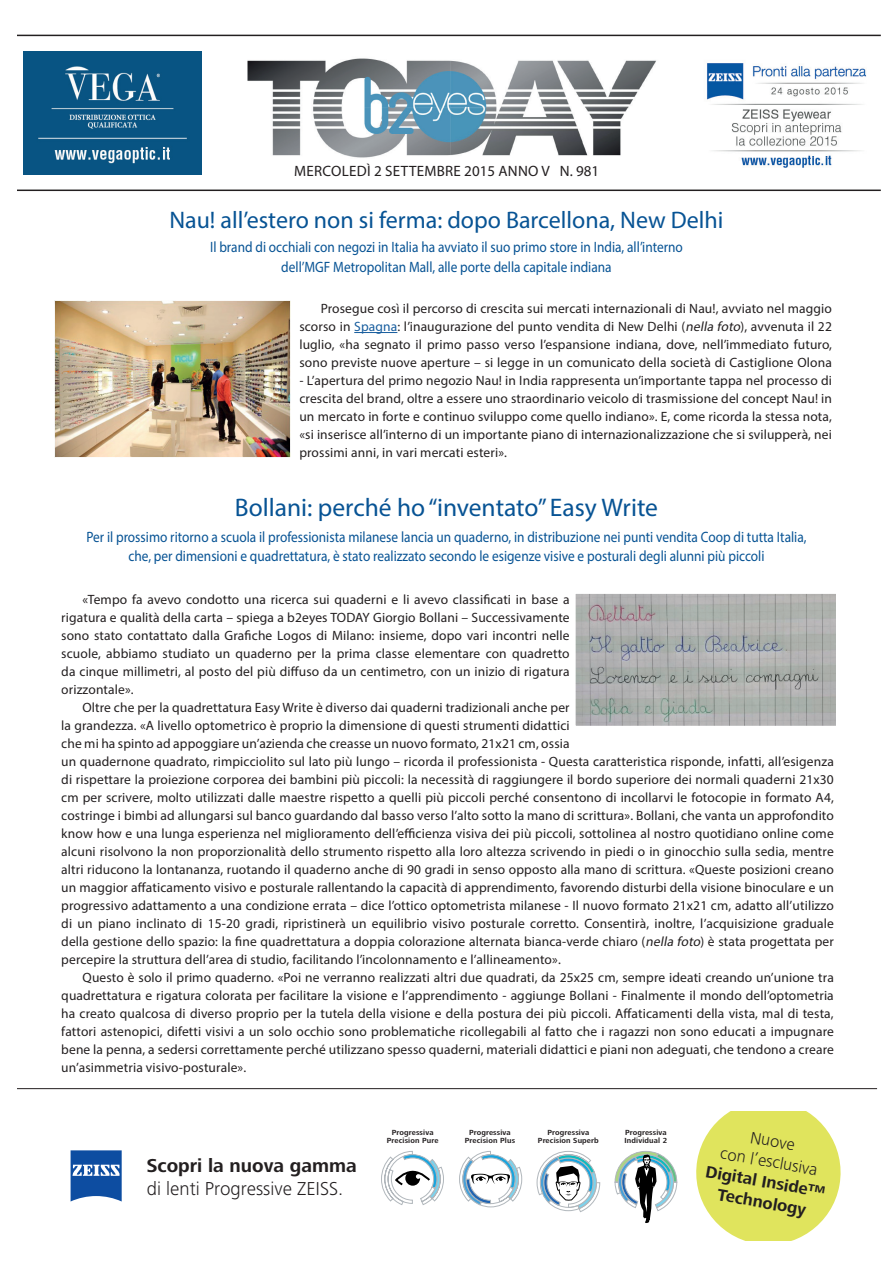
<style>
.page{position:relative;width:893px;height:1263px;background:#fff}
.page>*{position:absolute;margin:0;border:0;box-sizing:border-box;transform-origin:0 0}
.t1{font:25.5px "Myriad Pro";color:#075394}
.t2{font:24px "Myriad Pro";color:#075394}
.t3{font:300 19.35px "Frutiger Next LT";color:#231f20}
.t4{font:700 19.35px "Frutiger Next LT";color:#231f20}
.t5{font:700 17.1px/20.7px "Frutiger Next LT";color:#231f20;text-align:center}
.t6{font:300 17.1px/20.7px "Frutiger Next LT";color:#231f20;text-align:center}
.t7{font:15px/19.5px "Myriad Pro";color:#075394;text-align:center;scale:.89 1}
.t8{font:15px "Myriad Pro";letter-spacing:.02em;color:#231f20}
.t9{font:13.5px/18px "Myriad Pro";letter-spacing:.01em;color:#231f20;text-align:justify}
.t10{font:700 7.65px/8.1px "Frutiger Next LT";letter-spacing:.02em;color:#231f20;text-align:center}
.s1{color:#175d9e}
.s2{font-style:italic}
</style>
<div class="page">
<img style="left:247px;top:58px;width:409px;height:100px">
<hr style="left:17px;top:1088px;width:860px;height:1px;background:#231f20">
<img style="left:707px;top:63px;width:159px;height:105px">
<img style="left:23px;top:52px;width:179px;height:122px">
<hr style="left:17px;top:190px;width:864px;height:1px;background:#231f20">
<hr style="left:17px;top:35px;width:864px;height:1px;background:#231f20">
<svg style="left:696px;top:1112px;width:145px;height:128px"></svg>
<svg style="left:71px;top:1150px;width:51px;height:51px;background:#3c70b3"></svg>
<svg style="left:381px;top:1151px;width:63px;height:54px"></svg>
<svg style="left:459px;top:1151px;width:63px;height:56px"></svg>
<svg style="left:536px;top:1151px;width:64px;height:61px"></svg>
<svg style="left:614px;top:1151px;width:63px;height:72px"></svg>
<hr style="left:354px;top:332px;width:43px;height:1px;background:#175d9e">
<img style="left:54px;top:301px;width:237px;height:157px">
<img style="left:577px;top:595px;width:258px;height:130px">
<div style="left:570px;top:588px;width:272px;height:144px;border:6px solid #fff"></div>
<p class="t8" style="left:294px;top:162px;width:307px">MERCOLEDÌ 2 SETTEMBRE 2015 ANNO V N. 981</p>
<h2 class="t2" style="left:169px;top:205px;width:556px">Nau! all’estero non si ferma: dopo Barcellona, New Delhi</h2>
<p class="t7" style="left:210px;top:237px;width:533px">Il brand di occhiali con negozi in Italia ha avviato il suo primo store in India, all’interno dell’MGF Metropolitan Mall, alle porte della capitale indiana</p>
<p class="t9" style="left:299px;top:299px;width:534px;text-indent:21px">Prosegue così il percorso di crescita sui mercati internazionali di Nau!, avviato nel maggio scorso in <span class="s1">Spagna</span>: l’inaugurazione del punto vendita di New Delhi (<span class="s2">nella foto</span>), avvenuta il 22 luglio, «ha segnato il primo passo verso l’espansione indiana, dove, nell’immediato futuro, sono previste nuove aperture – si legge in un comunicato della società di Castiglione Olona</p>
<p class="t9" style="left:299px;top:371px;width:534px">- L’apertura del primo negozio Nau! in India rappresenta un’importante tappa nel processo di crescita del brand, oltre a essere uno straordinario veicolo di trasmissione del concept Nau! in un mercato in forte e continuo sviluppo come quello indiano». E, come ricorda la stessa nota, «si inserisce all’interno di un importante piano di internazionalizzazione che si svilupperà, nei prossimi anni, in vari mercati esteri».</p>
<h1 class="t1" style="left:235px;top:491px;width:425px">Bollani: perché ho “inventato” Easy Write</h1>
<p class="t7" style="left:86px;top:527px;width:811px">Per il prossimo ritorno a scuola il professionista milanese lancia un quaderno, in distribuzione nei punti vendita Coop di tutta Italia, che, per dimensioni e quadrettatura, è stato realizzato secondo le esigenze visive e posturali degli alunni più piccoli</p>
<p class="t9" style="left:61px;top:591px;width:510px;text-indent:21px">«Tempo fa avevo condotto una ricerca sui quaderni e li avevo classificati in base a rigatura e qualità della carta – spiega a b2eyes TODAY Giorgio Bollani – Successivamente sono stato contattato dalla Grafiche Logos di Milano: insieme, dopo vari incontri nelle scuole, abbiamo studiato un quaderno per la prima classe elementare con quadretto da cinque millimetri, al posto del più diffuso da un centimetro, con un inizio di rigatura orizzontale».</p>
<p class="t9" style="left:61px;top:698px;width:774px;text-align:left;text-indent:21px">Oltre che per la quadrettatura Easy Write è diverso dai quaderni tradizionali anche per<br>la grandezza. «A livello optometrico è proprio la dimensione di questi strumenti didattici<br>che mi ha spinto ad appoggiare un’azienda che creasse un nuovo formato, 21x21 cm, ossia<br>un quadernone quadrato, rimpicciolito sul lato più lungo – ricorda il professionista - Questa caratteristica risponde, infatti, all’esigenza di rispettare la proiezione corporea dei bambini più piccoli: la necessità di raggiungere il bordo superiore dei normali quaderni 21x30 cm per scrivere, molto utilizzati dalle maestre rispetto a quelli più piccoli perché consentono di incollarvi le fotocopie in formato A4, costringe i bimbi ad allungarsi sul banco guardando dal basso verso l’alto sotto la mano di scrittura». Bollani, che vanta un approfondito know how e una lunga esperienza nel miglioramento dell’efficienza visiva dei più piccoli, sottolinea al nostro quotidiano online come alcuni risolvono la non proporzionalità dello strumento rispetto alla loro altezza scrivendo in piedi o in ginocchio sulla sedia, mentre altri riducono la lontananza, ruotando il quaderno anche di 90 gradi in senso opposto alla mano di scrittura. «Queste posizioni creano un maggior affaticamento visivo e posturale rallentando la capacità di apprendimento, favorendo disturbi della visione binoculare e un progressivo adattamento a una condizione errata – dice l’ottico optometrista milanese - Il nuovo formato 21x21 cm, adatto all’utilizzo di un piano inclinato di 15-20 gradi, ripristinerà un equilibrio visivo posturale corretto. Consentirà, inoltre, l’acquisizione graduale della gestione dello spazio: la fine quadrettatura a doppia colorazione alternata bianca-verde chiaro (<span class="s2">nella foto</span>) è stata progettata per percepire la struttura dell’area di studio, facilitando l’incolonnamento e l’allineamento».</p>
<p class="t9" style="left:61px;top:969px;width:774px;text-indent:21px">Questo è solo il primo quaderno. «Poi ne verranno realizzati altri due quadrati, da 25x25 cm, sempre ideati creando un’unione tra quadrettatura e rigatura colorata per facilitare la visione e l’apprendimento - aggiunge Bollani - Finalmente il mondo dell’optometria ha creato qualcosa di diverso proprio per la tutela della visione e della postura dei più piccoli. Affaticamenti della vista, mal di testa, fattori astenopici, difetti visivi a un solo occhio sono problematiche ricollegabili al fatto che i ragazzi non sono educati a impugnare bene la penna, a sedersi correttamente perché utilizzano spesso quaderni, materiali didattici e piani non adeguati, che tendono a creare un’asimmetria visivo-posturale».</p>
<h3 class="t4" style="left:147px;top:1154px;width:211px">Scopri la nuova gamma</h3>
<h3 class="t3" style="left:147px;top:1178px;width:198px">di lenti Progressive ZEISS.</h3>
<p class="t10" style="left:387px;top:1128px;width:53px">Progressiva<br>Precision Pure</p>
<p class="t10" style="left:465px;top:1128px;width:52px">Progressiva<br>Precision Plus</p>
<p class="t10" style="left:538px;top:1128px;width:62px">Progressiva<br>Precision Superb</p>
<p class="t10" style="left:624px;top:1128px;width:44px;text-align:left">Progressiva<br>Individual 2</p>
<p class="t6" style="left:726px;top:1122px;width:100px;rotate:10deg">Nuove<br>con l’esclusiva</p>
<p class="t5" style="left:708px;top:1161px;width:122px;rotate:10deg">Digital Inside™<br>Technology</p>
</div>
